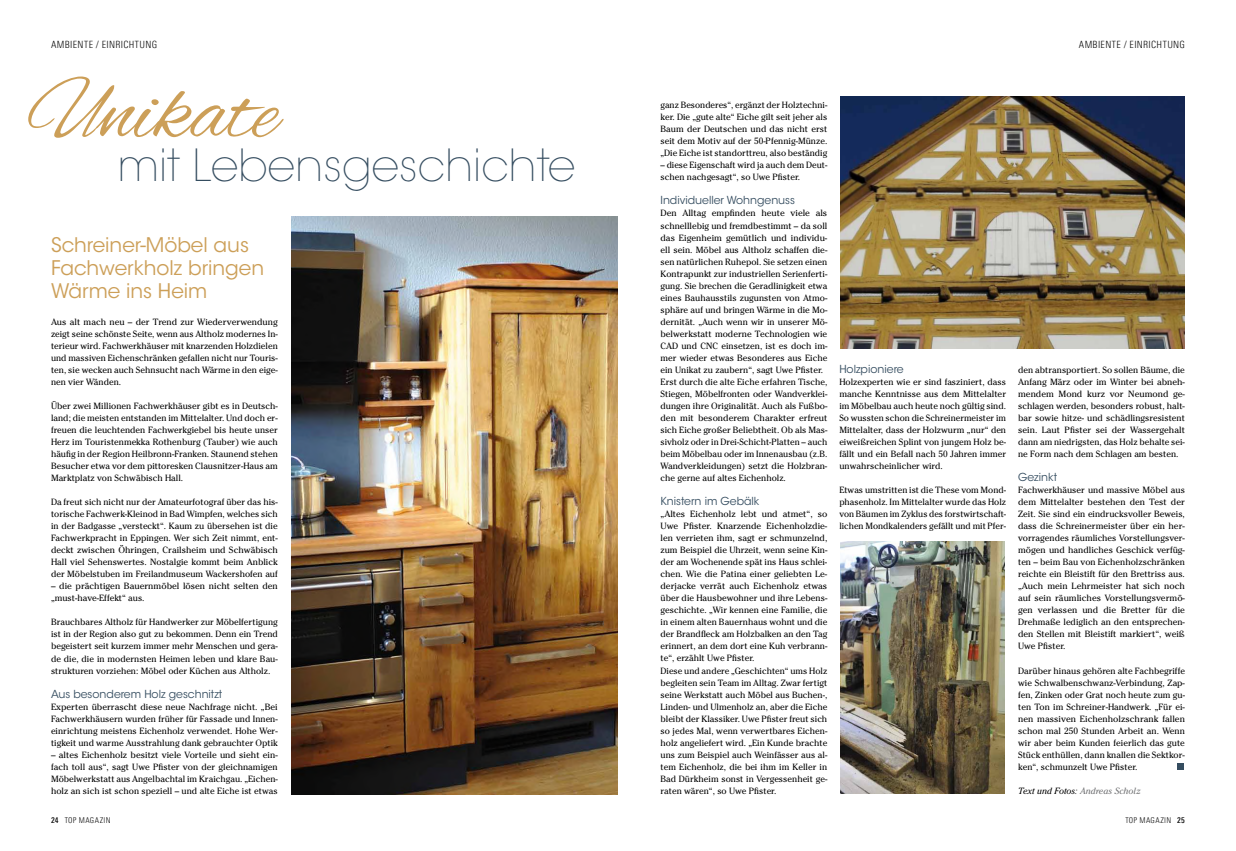
<style>
.page{position:relative;width:1236px;height:851px;background:#fff}
.page>*{position:absolute;margin:0;border:0;box-sizing:border-box;transform-origin:0 0}
.t1{font:90px "Alex Brush";color:#cc9f58}
.t2{font:200 44px "ITC Avant Garde Std";color:#354d60}
.t3{font:20px/23px "ITC Avant Garde Std";color:#cc9f58}
.t4{font:11px "ITC Avant Garde Std";color:#354d60}
.t5{font:300 10px "Linotype Univers 320 Cn";letter-spacing:.03em;color:#000}
.t6{font:9px/12px "Cheltenham Std";color:#000;text-align:justify}
.t7{font:italic 9px "Cheltenham Std";color:#000}
.t8{font:300 8px "Linotype Univers 320 Cn";letter-spacing:.045em;color:#000}
.s1{color:#6f7072}
.s2{font-family:"Linotype Univers 520 Cn";font-weight:500}
</style>
<div class="page">
<img style="left:292px;top:216px;width:326px;height:578px">
<svg style="left:1177px;top:763px;width:6px;height:6px"></svg>
<img style="left:840px;top:96px;width:345px;height:253px">
<img style="left:840px;top:541px;width:165px;height:252px">
<p class="t5" style="left:51px;top:39px;width:108px">AMBIENTE / EINRICHTUNG</p>
<p class="t5" style="left:1079px;top:39px;width:108px">AMBIENTE / EINRICHTUNG</p>
<h1 class="t1" style="left:27px;top:62px;width:253px">Unikate</h1>
<p class="t6" style="left:660px;top:99px;width:168px">ganz Besonderes“, ergänzt der Holztechni&shy;ker. Die „gute alte“ Eiche gilt seit jeher als Baum der Deutschen und das nicht erst seit dem Motiv auf der 50-Pfennig-Münze. „Die Eiche ist standorttreu, also beständig</p>
<p class="t6" style="left:660px;top:159px;width:168px">– diese Eigenschaft wird ja auch dem Deut&shy;schen nachgesagt“, so Uwe Pfister.</p>
<p class="t4" style="left:660px;top:194px;width:136px">Individueller Wohngenuss</p>
<p class="t6" style="left:660px;top:207px;width:168px;text-align:left">Den Alltag empfinden heute viele als schnelllebig und fremdbestimmt – da soll das Eigenheim gemütlich und individu&shy;ell sein. Möbel aus Altholz schaffen die&shy;sen natürlichen Ruhepol. Sie setzen einen Kontrapunkt zur industriellen Serienferti&shy;gung. Sie brechen die Geradlinigkeit etwa eines Bauhausstils zugunsten von Atmo&shy;sphäre auf und bringen Wärme in die Mo&shy;dernität. „Auch wenn wir in unserer Mö&shy;belwerkstatt moderne Technologien wie CAD und CNC einsetzen, ist es doch im&shy;mer wieder etwas Besonderes aus Eiche ein Unikat zu zaubern“, sagt Uwe Pfister.<br>Erst durch die alte Eiche erfahren Tische, Stiegen, Möbelfronten oder Wandverklei&shy;dungen ihre Originalität. Auch als Fußbo&shy;den mit besonderem Charakter erfreut sich Eiche großer Beliebtheit. Ob als Mas&shy;sivholz oder in Drei-Schicht-Platten – auch beim Möbelbau oder im Innenausbau (z.B.<br>Wandverkleidungen) setzt die Holzbran&shy;che gerne auf altes Eichenholz.</p>
<p class="t4" style="left:660px;top:494px;width:101px">Knistern im Gebälk</p>
<p class="t6" style="left:660px;top:508px;width:168px;text-align:left">„Altes Eichenholz lebt und atmet“, so Uwe Pfister. Knarzende Eichenholzdie&shy;len verrieten ihm, sagt er schmunzelnd, zum Beispiel die Uhrzeit, wenn seine Kin&shy;der am Wochenende spät ins Haus schlei&shy;chen. Wie die Patina einer geliebten Le&shy;derjacke verrät auch Eichenholz etwas über die Hausbewohner und ihre Lebens&shy;geschichte. „Wir kennen eine Familie, die in einem alten Bauernhaus wohnt und die der Brandfleck am Holzbalken an den Tag erinnert, an dem dort eine Kuh verbrann&shy;te“, erzählt Uwe Pfister.<br>Diese und andere „Geschichten“ ums Holz begleiten sein Team im Alltag. Zwar fertigt seine Werkstatt auch Möbel aus Buchen-, Linden- und Ulmenholz an, aber die Eiche bleibt der Klassiker. Uwe Pfister freut sich so jedes Mal, wenn verwertbares Eichen&shy;holz angeliefert wird. „Ein Kunde brachte uns zum Beispiel auch Weinfässer aus al&shy;tem Eichenholz, die bei ihm im Keller in Bad Dürkheim sonst in Vergessenheit ge&shy;raten wären“, so Uwe Pfister.</p>
<h2 class="t2" style="left:117px;top:139px;width:460px">mit Lebensgeschichte</h2>
<h3 class="t3" style="left:51px;top:234px;width:215px">Schreiner-Möbel aus<br>Fachwerkholz bringen<br>Wärme ins Heim</h3>
<p class="t6" style="left:51px;top:315px;width:228px">Aus alt mach neu – der Trend zur Wiederverwendung zeigt seine schönste Seite, wenn aus Altholz modernes In&shy;terieur wird. Fachwerkhäuser mit knarzenden Holzdielen und massiven Eichenschränken gefallen nicht nur Touris&shy;ten, sie wecken auch Sehnsucht nach Wärme in den eige&shy;nen vier Wänden.</p>
<p class="t6" style="left:51px;top:400px;width:228px">Über zwei Millionen Fachwerkhäuser gibt es in Deutsch&shy;land; die meisten entstanden im Mittelalter. Und doch er&shy;freuen die leuchtenden Fachwerkgiebel bis heute unser Herz im Touristenmekka Rothenburg (Tauber) wie auch häufig in der Region Heilbronn-Franken. Staunend stehen Besucher etwa vor dem pittoresken Clausnitzer-Haus am Marktplatz von Schwäbisch Hall.</p>
<p class="t6" style="left:51px;top:496px;width:228px">Da freut sich nicht nur der Amateurfotograf über das his&shy;torische Fachwerk-Kleinod in Bad Wimpfen, welches sich in der Badgasse „versteckt“. Kaum zu übersehen ist die Fachwerkpracht in Eppingen. Wer sich Zeit nimmt, ent&shy;deckt zwischen Öhringen, Crailsheim und Schwäbisch Hall viel Sehenswertes. Nostalgie kommt beim Anblick der Möbelstuben im Freilandmuseum Wackershofen auf</p>
<p class="t6" style="left:51px;top:580px;width:228px">– die prächtigen Bauernmöbel lösen nicht selten den „must-have-Effekt“ aus.</p>
<p class="t6" style="left:51px;top:616px;width:228px">Brauchbares Altholz für Handwerker zur Möbelfertigung ist in der Region also gut zu bekommen. Denn ein Trend begeistert seit kurzem immer mehr Menschen und gera&shy;de die, die in modernsten Heimen leben und klare Bau&shy;strukturen vorziehen: Möbel oder Küchen aus Altholz.</p>
<p class="t4" style="left:51px;top:686px;width:173px">Aus besonderem Holz geschnitzt</p>
<p class="t6" style="left:51px;top:700px;width:228px">Experten überrascht diese neue Nachfrage nicht. „Bei Fachwerkhäusern wurden früher für Fassade und Innen&shy;einrichtung meistens Eichenholz verwendet. Hohe Wer&shy;tigkeit und warme Ausstrahlung dank gebrauchter Optik</p>
<p class="t6" style="left:51px;top:748px;width:228px">– altes Eichenholz besitzt viele Vorteile und sieht ein&shy;fach toll aus“, sagt Uwe Pfister von der gleichnamigen Möbelwerkstatt aus Angelbachtal im Kraichgau. „Eichen&shy;holz an sich ist schon speziell – und alte Eiche ist etwas</p>
<p class="t4" style="left:839px;top:362px;width:66px">Holzpioniere</p>
<p class="t6" style="left:839px;top:376px;width:168px">Holzexperten wie er sind fasziniert, dass manche Kenntnisse aus dem Mittelalter im Möbelbau auch heute noch gültig sind.<br>So wussten schon die Schreinermeister im Mittelalter, dass der Holzwurm „nur“ den eiweißreichen Splint von jungem Holz be&shy;fällt und ein Befall nach 50 Jahren immer unwahrscheinlicher wird.</p>
<p class="t6" style="left:839px;top:484px;width:168px">Etwas umstritten ist die These vom Mond&shy;phasenholz. Im Mittelalter wurde das Holz von Bäumen im Zyklus des forstwirtschaft&shy;lichen Mondkalenders gefällt und mit Pfer-</p>
<p class="t6" style="left:1018px;top:364px;width:168px">den abtransportiert. So sollen Bäume, die Anfang März oder im Winter bei abneh&shy;mendem Mond kurz vor Neumond ge&shy;schlagen werden, besonders robust, halt&shy;bar sowie hitze- und schädlingsresistent sein. Laut Pfister sei der Wassergehalt dann am niedrigsten, das Holz behalte sei&shy;ne Form nach dem Schlagen am besten.</p>
<p class="t4" style="left:1018px;top:470px;width:40px">Gezinkt</p>
<p class="t6" style="left:1018px;top:484px;width:168px">Fachwerkhäuser und massive Möbel aus dem Mittelalter bestehen den Test der Zeit. Sie sind ein eindrucksvoller Beweis, dass die Schreinermeister über ein her&shy;vorragendes räumliches Vorstellungsver&shy;mögen und handliches Geschick verfüg&shy;ten – beim Bau von Eichenholzschränken reichte ein Bleistift für den Brettriss aus. „Auch mein Lehrmeister hat sich noch auf sein räumliches Vorstellungsvermö&shy;gen verlassen und die Bretter für die Drehmaße lediglich an den entsprechen&shy;den Stellen mit Bleistift markiert“, weiß Uwe Pfister.</p>
<p class="t6" style="left:1018px;top:664px;width:168px">Darüber hinaus gehören alte Fachbegriffe wie Schwalbenschwanz-Verbindung, Zap&shy;fen, Zinken oder Grat noch heute zum gu&shy;ten Ton im Schreiner-Handwerk. „Für ei&shy;nen massiven Eichenholzschrank fallen schon mal 250 Stunden Arbeit an. Wenn wir aber beim Kunden feierlich das gute Stück enthüllen, dann knallen die Sektkor&shy;ken“, schmunzelt Uwe Pfister.</p>
<p class="t7" style="left:1018px;top:785px;width:124px">Text und Fotos: <span class="s1">Andreas Scholz</span></p>
<p class="t8" style="left:51px;top:815px;width:61px"><span class="s2">24</span> TOP MAGAZIN</p>
<p class="t8" style="left:1125px;top:815px;width:61px">TOP MAGAZIN <span class="s2">25</span></p>
</div>
